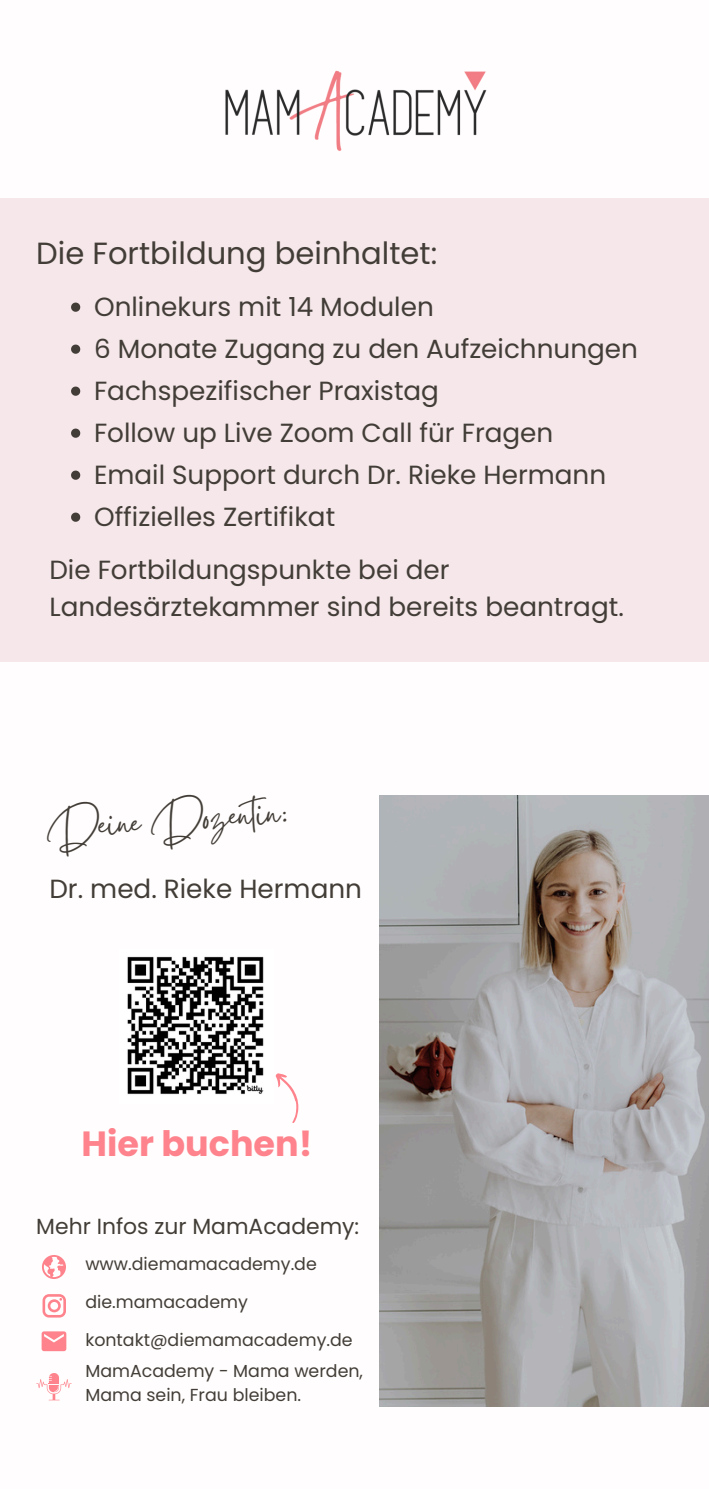
<style>
.page{position:relative;width:709px;height:1489px;background:#fff}
.page>*{position:absolute;margin:0;border:0;box-sizing:border-box;transform-origin:0 0}
.t1{font:43.75px "Gistesy";color:#423d37}
.t2{font:700 35px "Poppins";color:#fe838c}
.t3{font:30.5px "Poppins";color:#423d37}
.t4{font:26.25px/36.8px "Poppins";color:#423d37}
.t5{font:21.75px "Poppins";color:#423d37}
.t6{font:17.5px/23.8px "Poppins";color:#423d37}
</style>
<div class="page">
<img style="left:379px;top:796px;width:330px;height:610px">
<div style="left:0;top:198px;width:709px;height:463px;background:#f6e8ea"></div>
<svg style="left:42px;top:1255px;width:24px;height:24px"></svg>
<svg style="left:42px;top:1331px;width:24px;height:20px"></svg>
<svg style="left:43px;top:1294px;width:23px;height:23px"></svg>
<svg style="left:36px;top:1373px;width:36px;height:27px"></svg>
<img style="left:127px;top:956px;width:137px;height:139px">
<svg style="left:275px;top:1073px;width:24px;height:50px"></svg>
<svg style="left:71px;top:303px;width:9px;height:9px"></svg>
<svg style="left:71px;top:345px;width:9px;height:9px"></svg>
<svg style="left:71px;top:387px;width:9px;height:9px"></svg>
<svg style="left:71px;top:429px;width:9px;height:9px"></svg>
<svg style="left:71px;top:471px;width:9px;height:9px"></svg>
<svg style="left:71px;top:513px;width:9px;height:9px"></svg>
<img style="left:225px;top:70px;width:262px;height:81px">
<p class="t3" style="left:36px;top:232px;width:402px">Die Fortbildung beinhaltet:</p>
<p class="t4" style="left:94px;top:289px;width:341px">Onlinekurs mit 14 Modulen</p>
<p class="t4" style="left:94px;top:331px;width:545px">6 Monate Zugang zu den Aufzeichnungen</p>
<p class="t4" style="left:94px;top:373px;width:346px">Fachspezifischer Praxistag</p>
<p class="t4" style="left:94px;top:415px;width:461px">Follow up Live Zoom Call für Fragen</p>
<h4 class="t4" style="left:94px;top:457px;width:514px">Email Support durch Dr. Rieke Hermann</h4>
<h1 class="t4" style="left:94px;top:499px;width:243px">Offizielles Zertifikat</h1>
<p class="t4" style="left:49px;top:551px;width:576px">Die Fortbildungspunkte bei der<br>Landesärztekammer sind bereits beantragt.</p>
<h4 class="t1" style="left:45px;top:798px;width:243px;rotate:-4deg">Deine Dozentin:</h4>
<p class="t4" style="left:49px;top:870px;width:314px">Dr. med. Rieke Hermann</p>
<h2 class="t2" style="left:82px;top:1119px;width:232px">Hier buchen!</h2>
<p class="t5" style="left:36px;top:1211px;width:324px">Mehr Infos zur MamAcademy:</p>
<p class="t6" style="left:85px;top:1252px;width:233px">www.diemamacademy.de</p>
<p class="t6" style="left:85px;top:1290px;width:164px">die.mamacademy</p>
<h3 class="t6" style="left:85px;top:1328px;width:269px">kontakt@diemamacademy.de</h3>
<p class="t6" style="left:85px;top:1359px;width:279px">MamAcademy - Mama werden,<br>Mama sein, Frau bleiben.</p>
</div>
